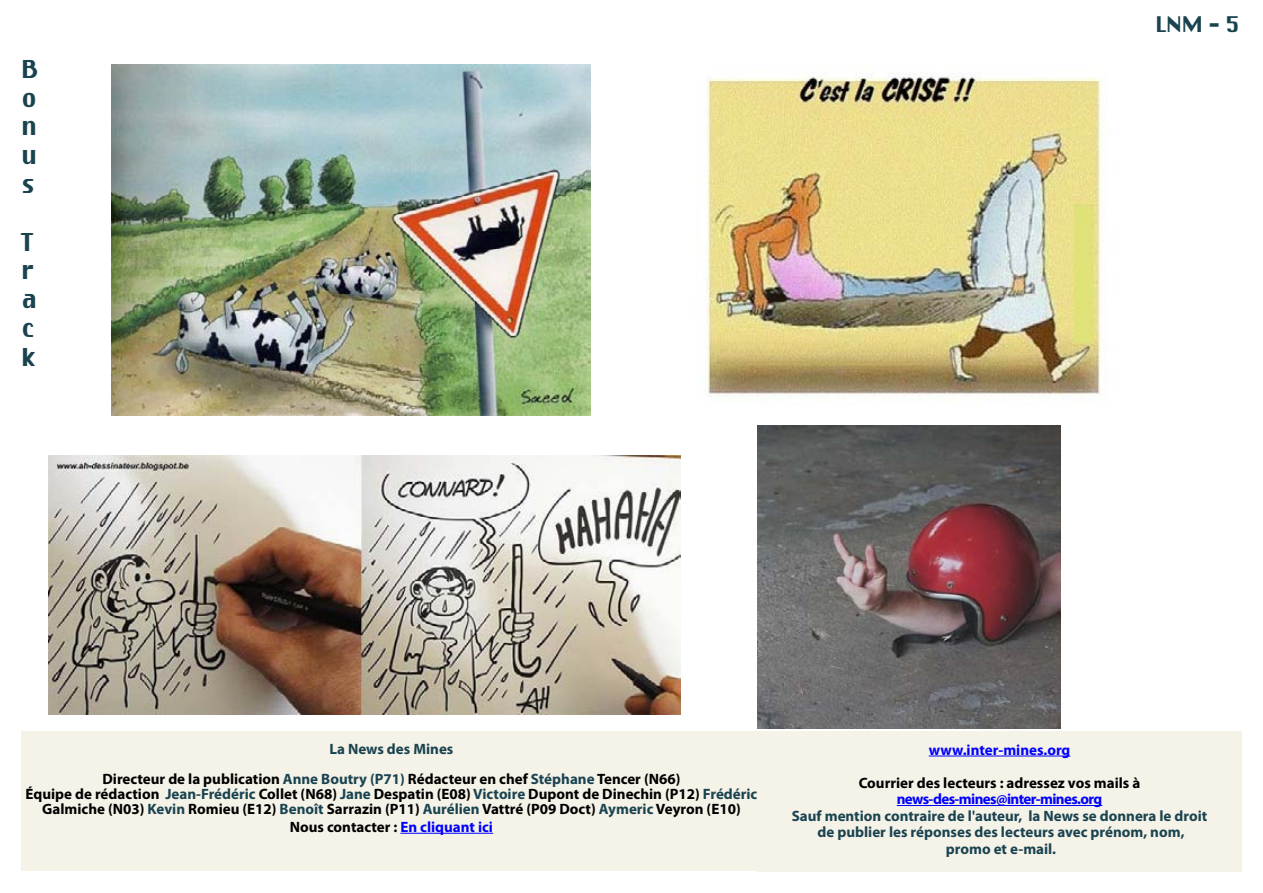
<style>
.page{position:relative;width:1263px;height:893px;background:#fff}
.page>*{position:absolute;margin:0;border:0;box-sizing:border-box;transform-origin:0 0}
.t1{font:24px/28.8px "Virtue";color:#1a4350;text-align:justify}
.t2{font:21px "Virtue";color:#1a4350}
.t3{font:700 15px/30px "Myriad Pro";color:#000;text-align:center}
.t4{font:700 15px/16.5px "Myriad Pro";color:#1a4350;text-align:center}
.t5{font:700 15px "Myriad Pro";letter-spacing:-.04em;color:#00f}
.t6{font:700 15px "Myriad Pro";color:#00f}
.s1{color:#1a4350}
.s2{color:#00f}
</style>
<div class="page">
<div style="left:21px;top:731px;width:736px;height:140px;background:#f5f2e8"></div>
<hr style="left:400px;top:833px;width:93px;height:1px;background:#00f">
<div style="left:757px;top:731px;width:485px;height:141px;background:#f5f2e8"></div>
<hr style="left:929px;top:756px;width:141px;height:1px;background:#00f">
<hr style="left:897px;top:805px;width:205px;height:1px;background:#00f">
<img style="left:111px;top:65px;width:479px;height:350px">
<img style="left:706px;top:72px;width:396px;height:324px">
<img style="left:757px;top:425px;width:303px;height:303px">
<img style="left:49px;top:456px;width:631px;height:259px">
<h1 class="t1" style="left:21px;top:54px;width:20px">B o n u s</h1>
<h1 class="t1" style="left:21px;top:227px;width:18px;text-align:left">T r a c k</h1>
<h2 class="t2" style="left:1155px;top:11px;width:86px">LNM - 5</h2>
<p class="t3" style="left:102px;top:733px;width:579px"><span class="s1">La News des Mines<br></span>Directeur de la publication <span class="s1">Anne Boutry (P71)</span> Rédacteur en chef <span class="s1">Stéphane</span> Tencer (N66)</p>
<p class="t3" style="left:26px;top:786px;width:733px;line-height:15px">Équipe de rédaction <span class="s1">Jean-Frédéric</span> Collet (N68) <span class="s1">Jane</span> Despatin (E08) <span class="s1">Victoire</span> Dupont de Dinechin (P12) <span class="s1">Frédéric<br></span>Galmiche (N03) <span class="s1">Kevin</span> Romieu (E12) <span class="s1">Benoît</span> Sarrazin (P11) <span class="s1">Aurélien</span> Vattré (P09 Doct) <span class="s1">Aymeric</span> Veyron (E10)</p>
<p class="t3" style="left:290px;top:811px;width:205px">Nous contacter : <span class="s2">En cliquant ici</span></p>
<p class="t6" style="left:929px;top:740px;width:143px">www.inter-mines.org</p>
<p class="t3" style="left:859px;top:767px;width:283px">Courrier des lecteurs : adressez vos mails à</p>
<p class="t5" style="left:897px;top:789px;width:207px">news-des-mines@inter-mines.org</p>
<p class="t4" style="left:792px;top:807px;width:417px">Sauf mention contraire de l'auteur, la News se donnera le droit de publier les réponses des lecteurs avec prénom, nom,<br>promo et e-mail.</p>
</div>
